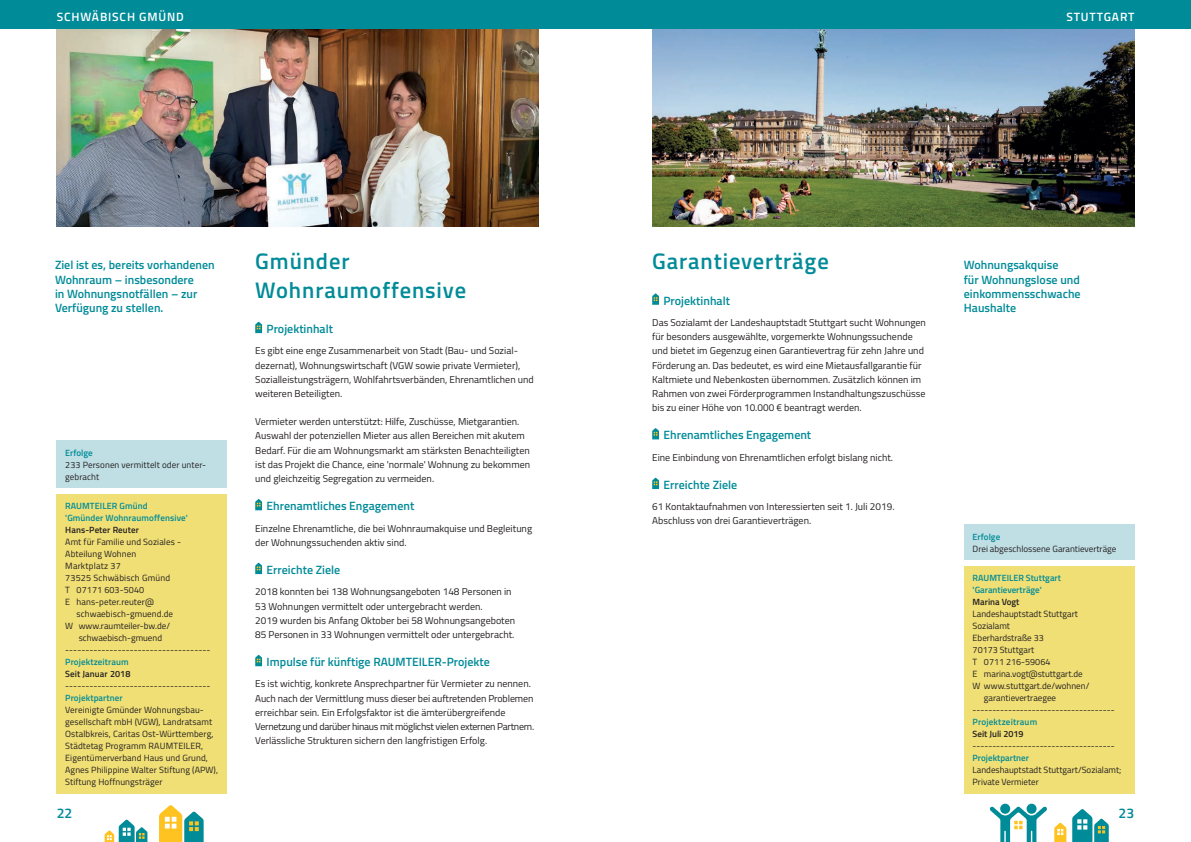
<style>
.page{position:relative;width:1191px;height:842px;background:#fff}
.page>*{position:absolute;margin:0;border:0;box-sizing:border-box;transform-origin:0 0}
.t1{font:600 22.5px/28.3px "Titillium";letter-spacing:.04em;color:#008b98}
.t2{font:600 14px "Titillium";color:#008b98}
.t3{font:600 12px/14.2px "Titillium";color:#008b98}
.t4{font:600 12px "Titillium";letter-spacing:.07em;color:#fff}
.t5{font:10px/14.2px "Titillium";color:#231f20}
.t6{font:9px/12px "Titillium";letter-spacing:.01em;color:#231f20}
.t7{font:600 9px/12px "Titillium";letter-spacing:.01em;color:#008b98}
.t8{font:600 9px "Titillium";letter-spacing:.01em;color:#231f20}
</style>
<div class="page">
<svg style="left:159px;top:805px;width:45px;height:37px"></svg>
<svg style="left:105px;top:820px;width:42px;height:22px"></svg>
<svg style="left:1072px;top:809px;width:36px;height:33px"></svg>
<svg style="left:1054px;top:823px;width:12px;height:19px"></svg>
<svg style="left:989px;top:804px;width:58px;height:38px"></svg>
<img style="left:652px;top:28px;width:482px;height:199px">
<svg style="left:652px;top:293px;width:7px;height:12px"></svg>
<svg style="left:652px;top:428px;width:7px;height:11px"></svg>
<svg style="left:652px;top:478px;width:7px;height:11px"></svg>
<div style="left:964px;top:566px;width:170px;height:228px;background:#f0df75"></div>
<div style="left:964px;top:525px;width:170px;height:35px;background:#c0dfe4"></div>
<img style="left:57px;top:28px;width:482px;height:199px">
<svg style="left:255px;top:322px;width:7px;height:11px"></svg>
<svg style="left:255px;top:499px;width:7px;height:11px"></svg>
<svg style="left:255px;top:563px;width:7px;height:11px"></svg>
<svg style="left:255px;top:655px;width:7px;height:11px"></svg>
<div style="left:57px;top:494px;width:170px;height:300px;background:#f0df75"></div>
<div style="left:57px;top:441px;width:170px;height:47px;background:#c0dfe4"></div>
<div style="left:0;top:0;width:1191px;height:28px;background:#008b98"></div>
<p class="t4" style="left:57px;top:8px;width:129px">SCHWÄBISCH GMÜND</p>
<p class="t4" style="left:1066px;top:8px;width:70px">STUTTGART</p>
<p class="t3" style="left:55px;top:257px;width:161px">Ziel ist es, bereits vorhandenen<br>Wohnraum – insbesondere<br>in Wohnungsnotfällen – zur<br>Verfügung zu stellen.</p>
<h1 class="t1" style="left:255px;top:246px;width:212px">Gmünder<br>Wohnraumoffensive</h1>
<p class="t7" style="left:65px;top:446px;width:29px">Erfolge</p>
<p class="t6" style="left:65px;top:458px;width:142px">233 Personen vermittelt oder unter&shy;gebracht</p>
<p class="t7" style="left:65px;top:500px;width:124px">RAUMTEILER Gmünd 'Gmünder Wohnraumoffensive'</p>
<p class="t8" style="left:65px;top:523px;width:75px">Hans-Peter Reuter</p>
<p class="t6" style="left:65px;top:536px;width:117px">Amt für Familie und Soziales -<br>Abteilung Wohnen<br>Marktplatz 37<br>73525 Schwäbisch Gmünd<br>T 07171 603-5040<br>E hans-peter.reuter@</p>
<p class="t6" style="left:77px;top:608px;width:98px">schwaebisch-gmuend.de</p>
<p class="t6" style="left:65px;top:620px;width:106px">W www.raumteiler-bw.de/</p>
<p class="t6" style="left:79px;top:632px;width:85px">schwaebisch-gmuend</p>
<p class="t6" style="left:65px;top:644px;width:147px">------------------------------------</p>
<p class="t7" style="left:65px;top:656px;width:65px">Projektzeitraum</p>
<p class="t8" style="left:65px;top:667px;width:67px">Seit Januar 2018</p>
<p class="t6" style="left:65px;top:680px;width:147px">------------------------------------</p>
<p class="t7" style="left:65px;top:692px;width:59px">Projektpartner</p>
<p class="t6" style="left:65px;top:704px;width:154px">Vereinigte Gmünder Wohnungsbau&shy;gesellschaft mbH (VGW), Landratsamt Ostalbkreis, Caritas Ost-Württemberg, Städtetag Programm RAUMTEILER, Eigentümerverband Haus und Grund, Agnes Philippine Walter Stiftung (APW), Stiftung Hoffnungsträger</p>
<p class="t3" style="left:266px;top:321px;width:68px">Projektinhalt</p>
<p class="t5" style="left:255px;top:343px;width:280px">Es gibt eine enge Zusammenarbeit von Stadt (Bau- und Sozial&shy;dezernat), Wohnungswirtschaft (VGW sowie private Vermieter), Sozialleistungsträgern, Wohlfahrtsverbänden, Ehrenamtlichen und weiteren Beteiligten.</p>
<p class="t5" style="left:255px;top:414px;width:276px">Vermieter werden unterstützt: Hilfe, Zuschüsse, Mietgarantien.<br>Auswahl der potenziellen Mieter aus allen Bereichen mit akutem Bedarf. Für die am Wohnungsmarkt am stärksten Benachteiligten ist das Projekt die Chance, eine 'normale' Wohnung zu bekommen und gleichzeitig Segregation zu vermeiden.</p>
<p class="t3" style="left:266px;top:498px;width:149px">Ehrenamtliches Engagement</p>
<p class="t5" style="left:255px;top:520px;width:278px">Einzelne Ehrenamtliche, die bei Wohnraumakquise und Begleitung der Wohnungssuchenden aktiv sind.</p>
<p class="t3" style="left:266px;top:562px;width:75px">Erreichte Ziele</p>
<p class="t5" style="left:255px;top:584px;width:261px">2018 konnten bei 138 Wohnungsangeboten 148 Personen in 53 Wohnungen vermittelt oder untergebracht werden.<br>2019 wurden bis Anfang Oktober bei 58 Wohnungsangeboten 85 Personen in 33 Wohnungen vermittelt oder untergebracht.</p>
<p class="t3" style="left:266px;top:654px;width:225px">Impulse für künftige RAUMTEILER-Projekte</p>
<p class="t5" style="left:255px;top:676px;width:280px">Es ist wichtig, konkrete Ansprechpartner für Vermieter zu nennen.<br>Auch nach der Vermittlung muss dieser bei auftretenden Problemen erreichbar sein. Ein Erfolgsfaktor ist die ämterübergreifende Vernetzung und darüber hinaus mit möglichst vielen externen Partnern.<br>Verlässliche Strukturen sichern den langfristigen Erfolg.</p>
<h1 class="t1" style="left:652px;top:246px;width:178px">Garantieverträge</h1>
<p class="t3" style="left:663px;top:293px;width:68px">Projektinhalt</p>
<p class="t5" style="left:652px;top:315px;width:275px">Das Sozialamt der Landeshauptstadt Stuttgart sucht Wohnungen für besonders ausgewählte, vorgemerkte Wohnungssuchende und bietet im Gegenzug einen Garantievertrag für zehn Jahre und Förderung an. Das bedeutet, es wird eine Mietausfallgarantie für Kaltmiete und Nebenkosten übernommen. Zusätzlich können im Rahmen von zwei Förderprogrammen Instandhaltungszuschüsse bis zu einer Höhe von 10.000 € beantragt werden.</p>
<p class="t3" style="left:663px;top:427px;width:149px">Ehrenamtliches Engagement</p>
<p class="t5" style="left:652px;top:450px;width:242px">Eine Einbindung von Ehrenamtlichen erfolgt bislang nicht.</p>
<p class="t3" style="left:663px;top:477px;width:75px">Erreichte Ziele</p>
<p class="t5" style="left:652px;top:499px;width:244px">61 Kontaktaufnahmen von Interessierten seit 1. Juli 2019.<br>Abschluss von drei Garantieverträgen.</p>
<p class="t3" style="left:963px;top:257px;width:118px">Wohnungsakquise<br>für Wohnungslose und einkommensschwache<br>Haushalte</p>
<p class="t7" style="left:972px;top:530px;width:29px">Erfolge</p>
<p class="t6" style="left:972px;top:542px;width:145px">Drei abgeschlossene Garantieverträge</p>
<p class="t7" style="left:972px;top:572px;width:90px">RAUMTEILER Stuttgart 'Garantieverträge'</p>
<p class="t8" style="left:972px;top:595px;width:48px">Marina Vogt</p>
<p class="t6" style="left:972px;top:608px;width:107px">Landeshauptstadt Stuttgart</p>
<p class="t6" style="left:972px;top:620px;width:39px">Sozialamt</p>
<p class="t6" style="left:972px;top:632px;width:73px">Eberhardstraße 33</p>
<p class="t6" style="left:972px;top:644px;width:63px">70173 Stuttgart</p>
<p class="t6" style="left:972px;top:656px;width:79px">T 0711 216-59064</p>
<p class="t6" style="left:972px;top:668px;width:112px">E marina.vogt@stuttgart.de</p>
<p class="t6" style="left:972px;top:680px;width:118px">W www.stuttgart.de/wohnen/</p>
<p class="t6" style="left:984px;top:692px;width:74px">garantievertraegee</p>
<p class="t6" style="left:972px;top:704px;width:143px">------------------------------------</p>
<p class="t7" style="left:972px;top:716px;width:66px">Projektzeitraum</p>
<p class="t8" style="left:972px;top:727px;width:52px">Seit Juli 2019</p>
<p class="t6" style="left:972px;top:740px;width:143px">------------------------------------</p>
<p class="t7" style="left:972px;top:752px;width:58px">Projektpartner</p>
<p class="t6" style="left:972px;top:764px;width:150px">Landeshauptstadt Stuttgart/Sozialamt;<br>Private Vermieter</p>
<h2 class="t2" style="left:57px;top:803px;width:17px">22</h2>
<h2 class="t2" style="left:1118px;top:803px;width:17px">23</h2>
</div>
